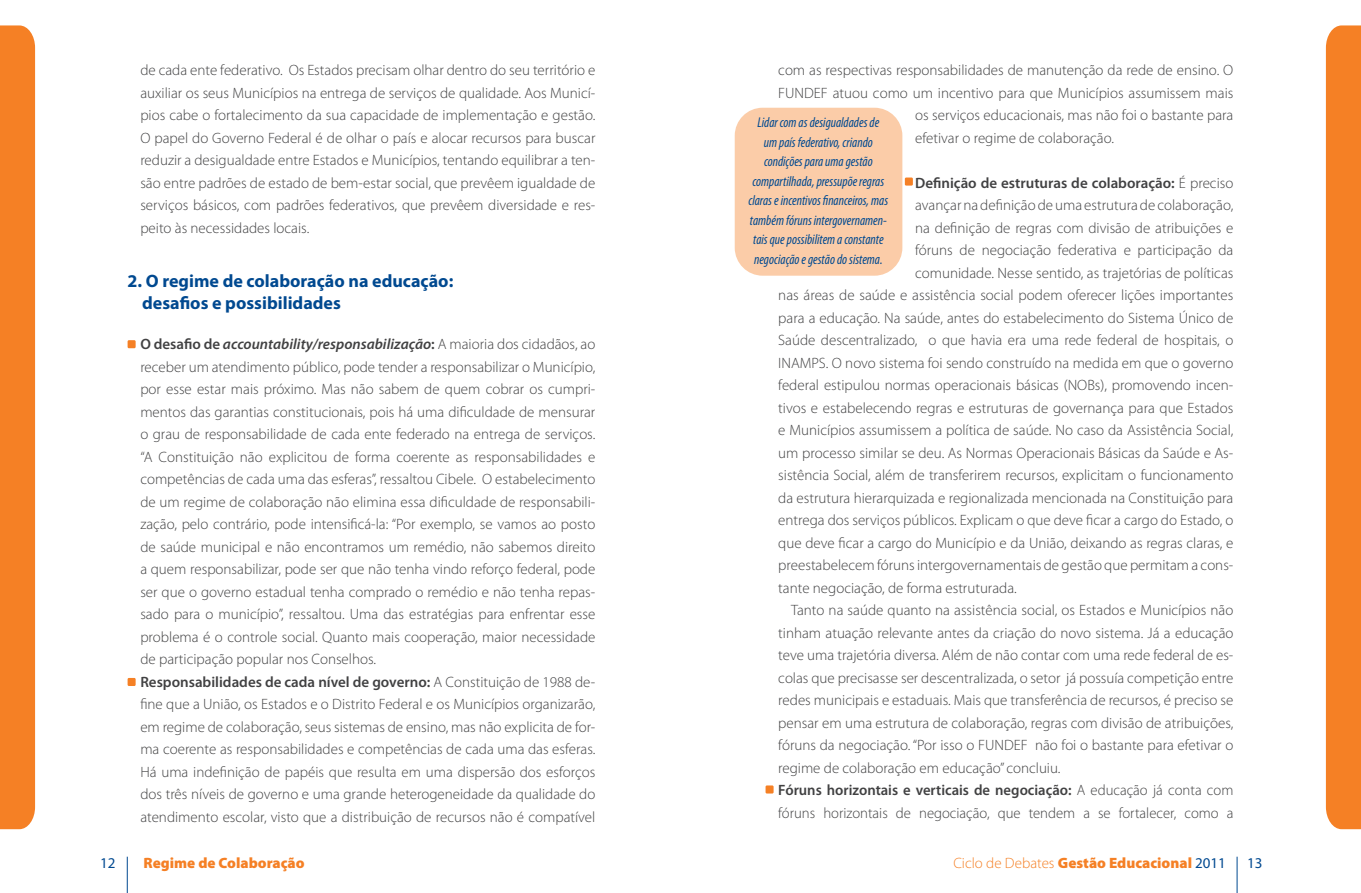
<style>
.page{position:relative;width:1361px;height:893px;background:#fff}
.page>*{position:absolute;margin:0;border:0;box-sizing:border-box;transform-origin:0 0}
.t1{font:700 18px/21.6px "Myriad Pro";color:#004990}
.t2{font:300 15px/22.5px "Myriad Pro";color:#414142;text-align:justify}
.t3{font:600 15px "Myriad Pro";color:#414142}
.t4{font:900 15px "Myriad Pro";color:#f58025}
.t5{font:15px "Myriad Pro";color:#004990}
.t6{font:italic condensed 14.25px/19.5px "Myriad Pro";color:#004990;text-align:center;scale:.95 1}
.s1{font-weight:600}
.s2{font-weight:600;font-style:italic}
.s3{font-weight:300}
.s4{font-weight:400;color:#004990}
</style>
<div class="page">
<hr style="left:1236px;top:857px;width:1px;height:36px;background:#004990">
<hr style="left:127px;top:857px;width:1px;height:36px;background:#004990">
<div style="left:735px;top:108px;width:167px;height:168px;background:#fbcca8;border-radius:28px"></div>
<div style="left:1326px;top:25px;width:35px;height:804px;background:#f58025"></div>
<div style="left:128px;top:340px;width:8px;height:8px;background:#f58025"></div>
<div style="left:128px;top:678px;width:8px;height:8px;background:#f58025"></div>
<div style="left:765px;top:785px;width:8px;height:8px;background:#f58025"></div>
<div style="left:905px;top:178px;width:8px;height:8px;background:#f58025"></div>
<div style="left:0;top:25px;width:35px;height:804px;background:#f58025"></div>
<p class="t2" style="left:140px;top:59px;width:457px">de cada ente federativo. Os Estados precisam olhar dentro do seu território e auxiliar os seus Municípios na entrega de serviços de qualidade. Aos Municí&shy;pios cabe o fortalecimento da sua capacidade de implementação e gestão.<br>O papel do Governo Federal é de olhar o país e alocar recursos para buscar reduzir a desigualdade entre Estados e Municípios, tentando equilibrar a ten&shy;são entre padrões de estado de bem-estar social, que prevêem igualdade de serviços básicos, com padrões federativos, que prevêem diversidade e res&shy;peito às necessidades locais.</p>
<p class="t1" style="left:142px;top:270px;width:313px;text-indent:-15px">2. O regime de colaboração na educação: desafios e possibilidades</p>
<p class="t2" style="left:140px;top:333px;width:457px;text-align:left"><span class="s1">O desafio de</span> <span class="s2">accountability/responsabilização</span><span class="s1">:</span> A maioria dos cidadãos, ao receber um atendimento público, pode tender a responsabilizar o Município, por esse estar mais próximo. Mas não sabem de quem cobrar os cumpri&shy;mentos das garantias constitucionais, pois há uma dificuldade de mensurar o grau de responsabilidade de cada ente federado na entrega de serviços. “A Constituição não explicitou de forma coerente as responsabilidades e competências de cada uma das esferas”, ressaltou Cibele. O estabelecimento de um regime de colaboração não elimina essa dificuldade de responsabili&shy;zação, pelo contrário, pode intensificá-la: “Por exemplo, se vamos ao posto de saúde municipal e não encontramos um remédio, não sabemos direito a quem responsabilizar, pode ser que não tenha vindo reforço federal, pode ser que o governo estadual tenha comprado o remédio e não tenha repas&shy;sado para o município”, ressaltou. Uma das estratégias para enfrentar esse problema é o controle social. Quanto mais cooperação, maior necessidade de participação popular nos Conselhos.<br><span class="s1">Responsabilidades de cada nível de governo:</span> A Constituição de 1988 de&shy;fine que a União, os Estados e o Distrito Federal e os Municípios organizarão, em regime de colaboração, seus sistemas de ensino, mas não explicita de for&shy;ma coerente as responsabilidades e competências de cada uma das esferas.<br>Há uma indefinição de papéis que resulta em uma dispersão dos esforços dos três níveis de governo e uma grande heterogeneidade da qualidade do atendimento escolar, visto que a distribuição de recursos não é compatível</p>
<p class="t2" style="left:778px;top:59px;width:456px">com as respectivas responsabilidades de manutenção da rede de ensino. O</p>
<p class="t2" style="left:778px;top:81px;width:456px">FUNDEF atuou como um incentivo para que Municípios assumissem mais</p>
<p class="t2" style="left:915px;top:104px;width:320px">os serviços educacionais, mas não foi o bastante para</p>
<p class="t2" style="left:915px;top:126px;width:200px">efetivar o regime de colaboração.</p>
<p class="t3" style="left:915px;top:173px;width:320px">Definição de estruturas de colaboração: <span class="s3">É preciso</span></p>
<p class="t2" style="left:915px;top:194px;width:320px">avançar na definição de uma estrutura de colaboração,</p>
<p class="t2" style="left:915px;top:216px;width:320px">na definição de regras com divisão de atribuições e</p>
<p class="t2" style="left:915px;top:239px;width:320px">fóruns de negociação federativa e participação da</p>
<p class="t2" style="left:915px;top:261px;width:320px">comunidade. Nesse sentido, as trajetórias de políticas</p>
<p class="t2" style="left:778px;top:284px;width:456px">nas áreas de saúde e assistência social podem oferecer lições importantes</p>
<p class="t2" style="left:778px;top:306px;width:456px">para a educação. Na saúde, antes do estabelecimento do Sistema Único de</p>
<p class="t2" style="left:778px;top:329px;width:456px">Saúde descentralizado, o que havia era uma rede federal de hospitais, o</p>
<p class="t2" style="left:778px;top:351px;width:456px">INAMPS. O novo sistema foi sendo construído na medida em que o governo</p>
<p class="t2" style="left:778px;top:374px;width:456px">federal estipulou normas operacionais básicas (NOBs), promovendo incen-</p>
<p class="t2" style="left:778px;top:396px;width:456px">tivos e estabelecendo regras e estruturas de governança para que Estados</p>
<p class="t2" style="left:778px;top:419px;width:456px">e Municípios assumissem a política de saúde. No caso da Assistência Social,</p>
<p class="t2" style="left:778px;top:441px;width:456px">um processo similar se deu. As Normas Operacionais Básicas da Saúde e As-</p>
<p class="t2" style="left:778px;top:464px;width:456px">sistência Social, além de transferirem recursos, explicitam o funcionamento</p>
<p class="t2" style="left:778px;top:486px;width:456px">da estrutura hierarquizada e regionalizada mencionada na Constituição para</p>
<p class="t2" style="left:778px;top:509px;width:457px">entrega dos serviços públicos. Explicam o que deve ficar a cargo do Estado, o</p>
<p class="t2" style="left:778px;top:531px;width:457px">que deve ficar a cargo do Município e da União, deixando as regras claras, e</p>
<p class="t2" style="left:778px;top:554px;width:456px">preestabelecem fóruns intergovernamentais de gestão que permitam a cons-</p>
<p class="t2" style="left:778px;top:576px;width:240px">tante negociação, de forma estruturada.</p>
<p class="t2" style="left:791px;top:599px;width:444px">Tanto na saúde quanto na assistência social, os Estados e Municípios não</p>
<p class="t2" style="left:778px;top:621px;width:457px">tinham atuação relevante antes da criação do novo sistema. Já a educação</p>
<p class="t2" style="left:778px;top:644px;width:456px">teve uma trajetória diversa. Além de não contar com uma rede federal de es-</p>
<p class="t2" style="left:778px;top:666px;width:457px">colas que precisasse ser descentralizada, o setor já possuía competição entre</p>
<p class="t2" style="left:778px;top:689px;width:456px">redes municipais e estaduais. Mais que transferência de recursos, é preciso se</p>
<p class="t2" style="left:778px;top:711px;width:456px">pensar em uma estrutura de colaboração, regras com divisão de atribuições,</p>
<p class="t2" style="left:778px;top:734px;width:456px">fóruns da negociação. “Por isso o FUNDEF não foi o bastante para efetivar o</p>
<p class="t2" style="left:778px;top:756px;width:284px">regime de colaboração em educação” concluiu.</p>
<p class="t3" style="left:778px;top:780px;width:456px">Fóruns horizontais e verticais de negociação: <span class="s3">A educação já conta com</span></p>
<p class="t2" style="left:778px;top:801px;width:457px">fóruns horizontais de negociação, que tendem a se fortalecer, como a</p>
<p class="t6" style="left:748px;top:113px;width:149px">Lidar com as desigualdades de<br>um país federativo, criando condições para uma gestão compartilhada, pressupõe regras claras e incentivos financeiros, mas também fóruns intergovernamen&shy;tais que possibilitem a constante negociação e gestão do sistema.</p>
<p class="t5" style="left:100px;top:853px;width:17px">12</p>
<p class="t4" style="left:144px;top:853px;width:163px">Regime de Colaboração</p>
<p class="t4" style="left:953px;top:853px;width:274px"><span class="s3">Ciclo de Debates</span> Gestão Educacional <span class="s4">2011</span></p>
<p class="t5" style="left:1247px;top:853px;width:17px">13</p>
</div>
